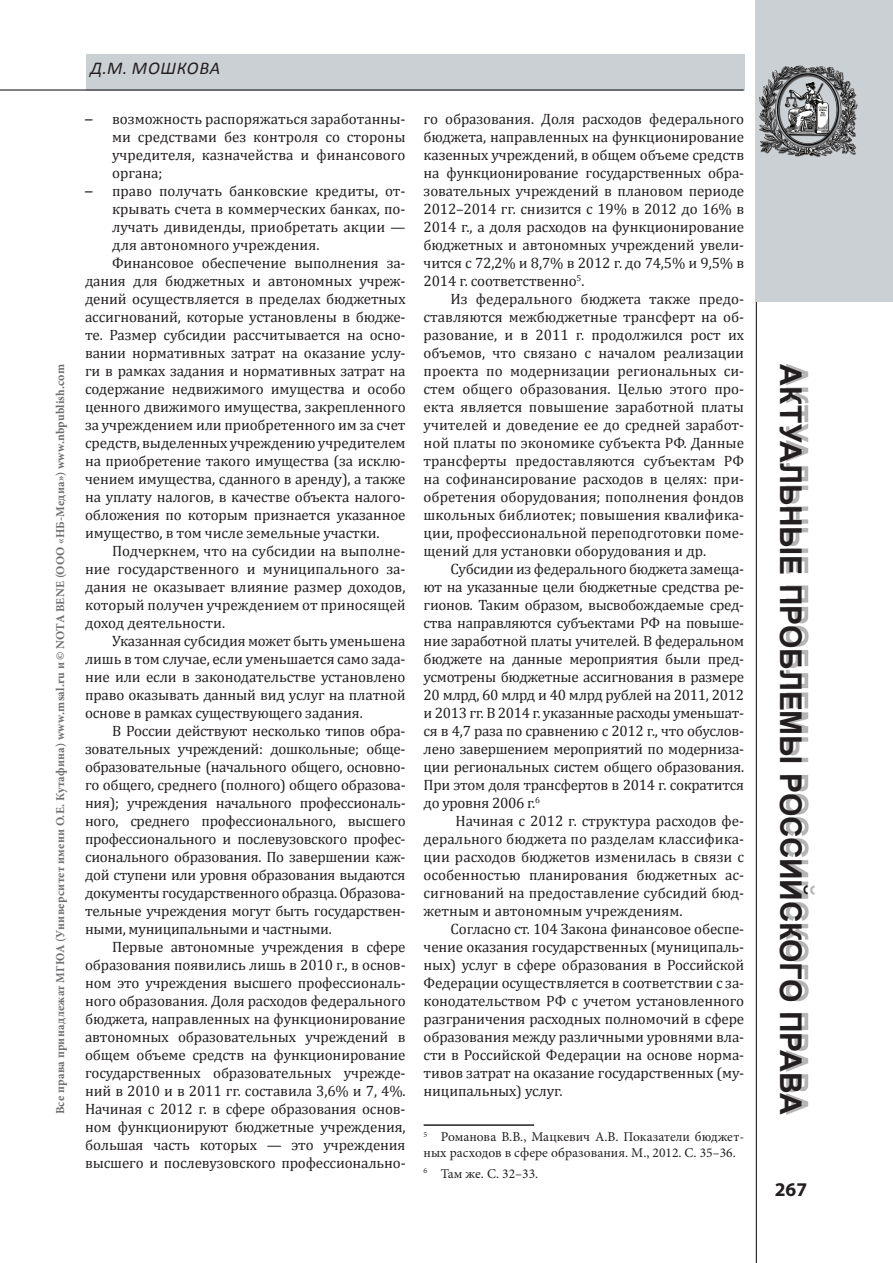
<style>
.page{position:relative;width:893px;height:1263px;background:#fff}
.page>*{position:absolute;margin:0;border:0;box-sizing:border-box;transform-origin:0 0}
.t1{font:700 30px "Arial";letter-spacing:-.005em;color:#231f20}
.t2{font:700 19.5px "Myriad Pro";color:#231f20}
.t3{font:italic 18px "Calibri";color:#231f20}
.t4{font:15px/18px "Cambria";letter-spacing:-.01em;color:#231f20;text-align:justify}
.t5{font:13.5px/16.2px "Minion Pro";color:#231f20}
.t6{font:700 12px "Minion Pro";letter-spacing:.02em;color:#6c6d70}
.s1{font-family:"Calibri"}
</style>
<div class="page">
<hr style="left:756px;top:0;width:1px;height:1263px;background:#231f20">
<div style="left:786px;top:364px;width:28px;height:751px;background:#231f20;opacity:.33"></div>
<div style="left:757px;top:0;width:136px;height:301px;background:#cad0d4"></div>
<div style="left:563px;top:54px;width:182px;height:36px;background:#cad0d4"></div>
<div style="left:86px;top:54px;width:477px;height:36px;background:#cad0d4"></div>
<hr style="left:0;top:89px;width:744px;height:2px;background:#231f20">
<img style="left:755px;top:54px;width:103px;height:111px">
<hr style="left:424px;top:1124px;width:110px;height:2px;background:#231f20">
<p class="t6" style="left:52px;top:1114px;width:752px;rotate:-90deg">Все права принадлежат МГЮА (Университет имени О.Е. Кутафина) www.msal.ru и © NOTA BENE (ООО «НБ-Медиа») www.nbpublish.com</p>
<p class="t3" style="left:90px;top:57px;width:71px">Д.М. Мошкова</p>
<p class="t4" style="left:112px;top:110px;width:295px;text-indent:-27px"><span class="s1">–</span> возможность распоряжаться заработанны&shy;ми средствами без контроля со стороны учредителя, казначейства и финансового органа;</p>
<p class="t4" style="left:85px;top:182px;width:322px"><span class="s1">–</span> право получать банковские кредиты, от-</p>
<p class="t4" style="left:112px;top:200px;width:295px">крывать счета в коммерческих банках, по-</p>
<p class="t4" style="left:112px;top:218px;width:295px">лучать дивиденды, приобретать акции —</p>
<p class="t4" style="left:112px;top:236px;width:209px">для автономного учреждения.</p>
<p class="t4" style="left:112px;top:254px;width:295px">Финансовое обеспечение выполнения за-</p>
<p class="t4" style="left:85px;top:272px;width:322px">дания для бюджетных и автономных учреж-</p>
<p class="t4" style="left:85px;top:290px;width:322px">дений осуществляется в пределах бюджетных</p>
<p class="t4" style="left:85px;top:308px;width:322px">ассигнований, которые установлены в бюдже-</p>
<p class="t4" style="left:85px;top:326px;width:322px">те. Размер субсидии рассчитывается на осно-</p>
<p class="t4" style="left:85px;top:344px;width:322px">вании нормативных затрат на оказание услу-</p>
<p class="t4" style="left:85px;top:362px;width:322px">ги в рамках задания и нормативных затрат на</p>
<p class="t4" style="left:85px;top:380px;width:322px">содержание недвижимого имущества и особо</p>
<p class="t4" style="left:85px;top:398px;width:322px">ценного движимого имущества, закрепленного</p>
<p class="t4" style="left:85px;top:416px;width:322px">за учреждением или приобретенного им за счет</p>
<p class="t4" style="left:85px;top:434px;width:322px">средств, выделенных учреждению учредителем</p>
<p class="t4" style="left:85px;top:452px;width:322px">на приобретение такого имущества (за исклю-</p>
<p class="t4" style="left:85px;top:470px;width:322px">чением имущества, сданного в аренду), а также</p>
<p class="t4" style="left:85px;top:488px;width:322px">на уплату налогов, в качестве объекта налого-</p>
<p class="t4" style="left:85px;top:506px;width:322px">обложения по которым признается указанное</p>
<p class="t4" style="left:85px;top:524px;width:296px">имущество, в том числе земельные участки.</p>
<p class="t4" style="left:112px;top:542px;width:295px">Подчеркнем, что на субсидии на выполне-</p>
<p class="t4" style="left:85px;top:560px;width:322px">ние государственного и муниципального за-</p>
<p class="t4" style="left:85px;top:578px;width:322px">дания не оказывает влияние размер доходов,</p>
<p class="t4" style="left:85px;top:596px;width:322px">который получен учреждением от приносящей</p>
<p class="t4" style="left:85px;top:614px;width:142px">доход деятельности.</p>
<p class="t4" style="left:112px;top:632px;width:295px">Указанная субсидия может быть уменьшена</p>
<p class="t4" style="left:85px;top:650px;width:322px">лишь в том случае, если уменьшается само зада-</p>
<p class="t4" style="left:85px;top:668px;width:322px">ние или если в законодательстве установлено</p>
<p class="t4" style="left:85px;top:686px;width:322px">право оказывать данный вид услуг на платной</p>
<p class="t4" style="left:85px;top:704px;width:279px">основе в рамках существующего задания.</p>
<p class="t4" style="left:112px;top:722px;width:295px">В России действуют несколько типов обра-</p>
<p class="t4" style="left:85px;top:740px;width:322px">зовательных учреждений: дошкольные; обще-</p>
<p class="t4" style="left:85px;top:758px;width:322px">образовательные (начального общего, основно-</p>
<p class="t4" style="left:85px;top:776px;width:322px">го общего, среднего (полного) общего образова-</p>
<p class="t4" style="left:85px;top:794px;width:322px">ния); учреждения начального профессиональ-</p>
<p class="t4" style="left:85px;top:812px;width:322px">ного, среднего профессионального, высшего</p>
<p class="t4" style="left:85px;top:830px;width:322px">профессионального и послевузовского профес-</p>
<p class="t4" style="left:85px;top:848px;width:322px">сионального образования. По завершении каж-</p>
<p class="t4" style="left:85px;top:866px;width:322px">дой ступени или уровня образования выдаются</p>
<p class="t4" style="left:85px;top:884px;width:322px">документы государственного образца. Образова-</p>
<p class="t4" style="left:85px;top:902px;width:322px">тельные учреждения могут быть государствен-</p>
<p class="t4" style="left:85px;top:920px;width:248px">ными, муниципальными и частными.</p>
<p class="t4" style="left:112px;top:938px;width:295px">Первые автономные учреждения в сфере</p>
<p class="t4" style="left:85px;top:956px;width:322px">образования появились лишь в 2010 г., в основ-</p>
<p class="t4" style="left:85px;top:974px;width:322px">ном это учреждения высшего профессиональ-</p>
<p class="t4" style="left:85px;top:992px;width:322px">ного образования. Доля расходов федерального</p>
<p class="t4" style="left:85px;top:1010px;width:322px">бюджета, направленных на функционирование</p>
<p class="t4" style="left:85px;top:1028px;width:322px">автономных образовательных учреждений в</p>
<p class="t4" style="left:85px;top:1046px;width:322px">общем объеме средств на функционирование</p>
<p class="t4" style="left:85px;top:1064px;width:322px">государственных образовательных учрежде-</p>
<p class="t4" style="left:85px;top:1082px;width:322px">ний в 2010 и в 2011 гг. составила 3,6% и 7, 4%.</p>
<p class="t4" style="left:85px;top:1100px;width:322px">Начиная с 2012 г. в сфере образования основ-</p>
<p class="t4" style="left:85px;top:1118px;width:322px">ном функционируют бюджетные учреждения,</p>
<p class="t4" style="left:85px;top:1136px;width:322px">большая часть которых — это учреждения</p>
<p class="t4" style="left:85px;top:1154px;width:322px">высшего и послевузовского профессионально-</p>
<p class="t4" style="left:424px;top:110px;width:322px">го образования. Доля расходов федерального бюджета, направленных на функционирование казенных учреждений, в общем объеме средств на функционирование государственных обра&shy;зовательных учреждений в плановом периоде 2012–2014 гг. снизится с 19% в 2012 до 16% в 2014 г., а доля расходов на функционирование бюджетных и автономных учреждений увели&shy;чится с 72,2% и 8,7% в 2012 г. до 74,5% и 9,5% в 2014 г. соответственно<sup>5</sup>.</p>
<p class="t4" style="left:424px;top:290px;width:322px;text-indent:27px">Из федерального бюджета также предо&shy;ставляются межбюджетные трансферт на об&shy;разование, и в 2011 г. продолжился рост их объемов, что связано с началом реализации проекта по модернизации региональных си&shy;стем общего образования. Целью этого про&shy;екта является повышение заработной платы учителей и доведение ее до средней заработ&shy;ной платы по экономике субъекта РФ. Данные трансферты предоставляются субъектам РФ на софинансирование расходов в целях: при&shy;обретения оборудования; пополнения фондов школьных библиотек; повышения квалифика&shy;ции, профессиональной переподготовки поме&shy;щений для установки оборудования и др.</p>
<p class="t4" style="left:424px;top:560px;width:322px;text-indent:27px">Субсидии из федерального бюджета замеща&shy;ют на указанные цели бюджетные средства ре&shy;гионов. Таким образом, высвобождаемые сред&shy;ства направляются субъектами РФ на повыше&shy;ние заработной платы учителей. В федеральном бюджете на данные мероприятия были пред&shy;усмотрены бюджетные ассигнования в размере 20 млрд, 60 млрд и 40 млрд рублей на 2011, 2012 и 2013 гг. В 2014 г. указанные расходы уменьшат&shy;ся в 4,7 раза по сравнению с 2012 г., что обуслов&shy;лено завершением мероприятий по модерниза&shy;ции региональных систем общего образования.<br>При этом доля трансфертов в 2014 г. сократится до уровня 2006 г.<sup>6</sup></p>
<p class="t4" style="left:424px;top:812px;width:322px;text-indent:32px">Начиная с 2012 г. структура расходов фе&shy;дерального бюджета по разделам классифика&shy;ции расходов бюджетов изменилась в связи с особенностью планирования бюджетных ас&shy;сигнований на предоставление субсидий бюд&shy;жетным и автономным учреждениям.</p>
<p class="t4" style="left:424px;top:920px;width:322px;text-indent:27px">Согласно ст. 104 Закона финансовое обеспе&shy;чение оказания государственных (муниципаль&shy;ных) услуг в сфере образования в Российской Федерации осуществляется в соответствии с за&shy;конодательством РФ с учетом установленного разграничения расходных полномочий в сфере образования между различными уровнями вла&shy;сти в Российской Федерации на основе норма&shy;тивов затрат на оказание государственных (му&shy;ниципальных) услуг.</p>
<p class="t5" style="left:424px;top:1129px;width:322px"><sup>5</sup> Романова В.В., Мацкевич А.В. Показатели бюджет&shy;ных расходов в сфере образования. М., 2012. С. 35–36.</p>
<p class="t5" style="left:424px;top:1165px;width:116px"><sup>6</sup> Там же. С. 32–33.</p>
<h1 class="t1" style="left:810px;top:364px;width:747px;rotate:90deg">Актуальные проблемы российского права</h1>
<h2 class="t2" style="left:775px;top:1177px;width:34px">267</h2>
</div>
